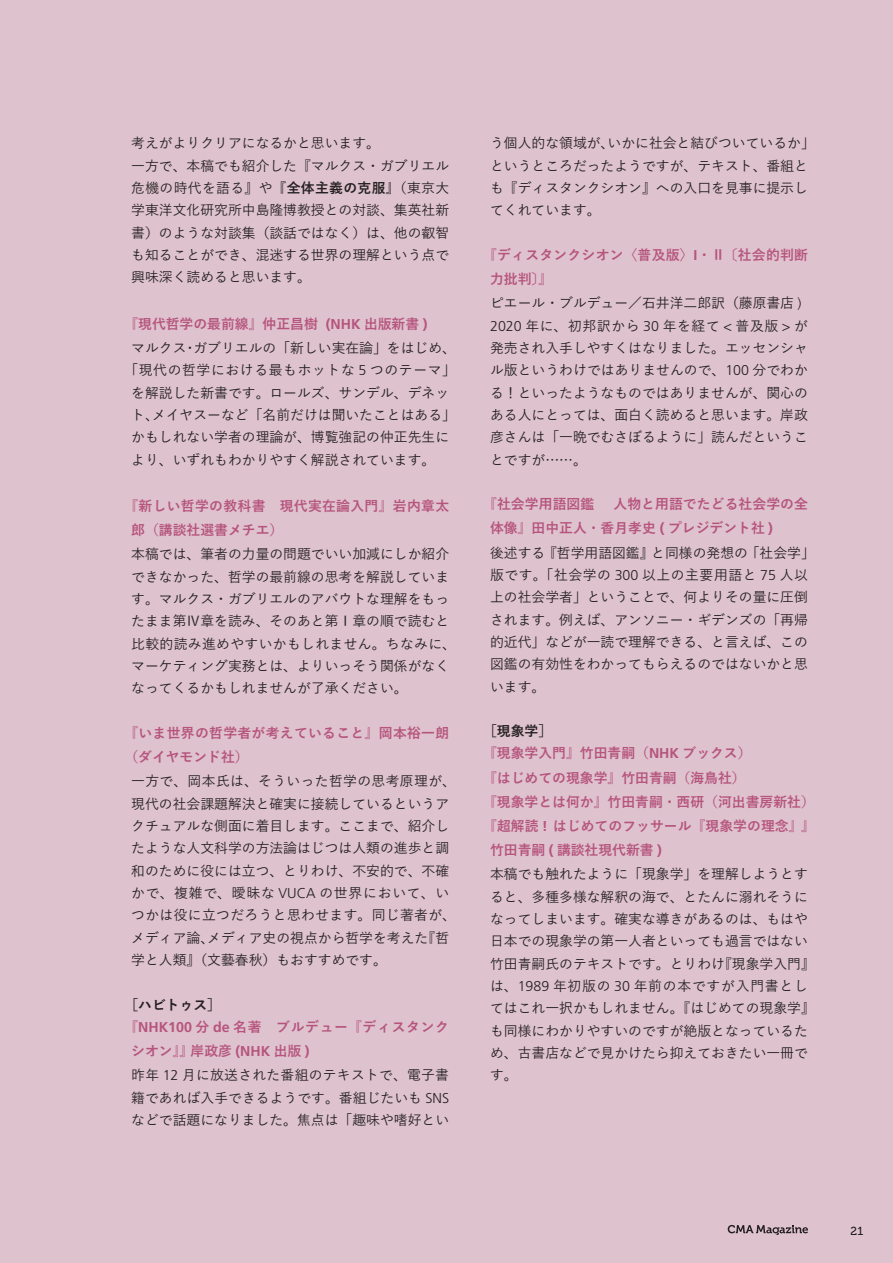
<style>
.page{position:relative;width:893px;height:1263px;background:#dec2cd}
.page>*{position:absolute;margin:0;border:0;box-sizing:border-box;transform-origin:0 0}
.t1{font:500 13.8px/22.4px "Yu Gothic";color:#231f20}
.t2{font:700 13.8px/24.2px "Yu Gothic";letter-spacing:.005em;color:#b6547e}
.t3{font:700 13.8px/24.2px "Yu Gothic";letter-spacing:.025em;color:#b6547e}
.t4{font:500 13.8px/24.2px "Yu Gothic";letter-spacing:.02em;color:#231f20}
.t5{font:700 13.8px/22.4px "Yu Gothic";letter-spacing:.05em;color:#b6547e}
.t6{font:11.7px "Museo 500";color:#231f20}
.s1{font-weight:700}
.s2{font-weight:700;color:#b6547e}
.s3{font-family:"Frutiger LT Pro";font-weight:700;font-size:14.25px;color:#b6547e}
.s4{font-family:"Frutiger LT Pro";font-weight:300;font-size:14.25px}
.s5{color:#231f20}
.s6{font-family:"Frutiger LT Pro";font-size:14.25px}
.s7{font-weight:500;color:#231f20}
.s8{font-family:"Frutiger LT Pro";font-weight:300;font-size:14.25px;color:#231f20}
</style>
<div class="page">
<svg style="left:728px;top:1225px;width:80px;height:10px"></svg>
<p class="t1" style="left:131px;top:130px;width:319px">考えがよりクリアになるかと思います。<br>一方で、本稿でも紹介した『マルクス・ガブリエル危機の時代を語る』や<span class="s1">『全体主義の克服』</span>（東京大学東洋文化研究所中島隆博教授との対談、集英社新書）のような対談集（談話ではなく）は、他の叡智も知ることができ、混迷する世界の理解という点で興味深く読めると思います。</p>
<p class="t1" style="left:131px;top:310px;width:326px;line-height:24.2px;text-indent:-7px"><span class="s2">『現代哲学の最前線』仲正昌樹</span> <span class="s3">(NHK</span> <span class="s2">出版新書</span> <span class="s3">)<br></span>マルクス・ガブリエルの「新しい実在論」をはじめ、</p>
<p class="t1" style="left:131px;top:357px;width:326px;text-indent:-7px">「現代の哲学における最もホットな <span class="s4">5</span> つのテーマ」を解説した新書です。ロールズ、サンデル、デネット、メイヤスーなど「名前だけは聞いたことはある」かもしれない学者の理論が、博覧強記の仲正先生により、いずれもわかりやすく解説されています。</p>
<p class="t3" style="left:131px;top:494px;width:319px;text-indent:-7px">『新しい哲学の教科書　現代実在論入門』岩内章太郎（講談社選書メチエ）</p>
<p class="t1" style="left:131px;top:541px;width:326px">本稿では、筆者の力量の問題でいい加減にしか紹介できなかった、哲学の最前線の思考を解説しています。マルクス・ガブリエルのアバウトな理解をもったまま第Ⅳ章を読み、そのあと第Ⅰ章の順で読むと比較的読み進めやすいかもしれません。ちなみに、マーケティング実務とは、よりいっそう関係がなくなってくるかもしれませんが了承ください。</p>
<p class="t3" style="left:124px;top:721px;width:326px">『いま世界の哲学者が考えていること』岡本裕一朗（ダイヤモンド社）</p>
<p class="t1" style="left:131px;top:768px;width:326px">一方で、岡本氏は、そういった哲学の思考原理が、現代の社会課題解決と確実に接続しているというアクチュアルな側面に着目します。ここまで、紹介したような人文科学の方法論はじつは人類の進歩と調和のために役には立つ、とりわけ、不安的で、不確かで、複雑で、曖昧な <span class="s4">VUCA</span> の世界において、いつかは役に立つだろうと思わせます。同じ著者が、メディア論、メディア史の視点から哲学を考えた『哲学と人類』（文藝春秋）もおすすめです。</p>
<p class="t5" style="left:124px;top:994px;width:326px"><span class="s5">［ハビトゥス］<br></span>『<span class="s6">NHK100</span> 分 <span class="s6">de</span> 名著　ブルデュー『ディスタンク</p>
<p class="t4" style="left:131px;top:1037px;width:319px"><span class="s2">シオン』』岸政彦</span> <span class="s3">(NHK</span> <span class="s2">出版</span> <span class="s3">)<br></span>昨年 <span class="s4">12</span> 月に放送された番組のテキストで、電子書</p>
<p class="t1" style="left:131px;top:1084px;width:319px">籍であれば入手できるようです。番組じたいも <span class="s4">SNS</span>などで話題になりました。焦点は「趣味や嗜好とい</p>
<p class="t1" style="left:490px;top:130px;width:326px">う個人的な領域が、いかに社会と結びついているか」というところだったようですが、テキスト、番組とも『ディスタンクシオン』への入口を見事に提示してくれています。</p>
<p class="t2" style="left:490px;top:243px;width:319px;text-indent:-7px">『ディスタンクシオン〈普及版〉<span class="s6">I</span>・Ⅱ〔社会的判断力批判〕』<br><span class="s7">ピエール・ブルデュー／石井洋二郎訳（藤原書店</span> <span class="s8">)</span></p>
<p class="t1" style="left:490px;top:312px;width:319px;text-align:justify"><span class="s4">2020</span> 年に、初邦訳から <span class="s4">30</span> 年を経て <span class="s4">&lt;</span> 普及版 <span class="s4">&gt;</span> が発売され入手しやすくはなりました。エッセンシャル版というわけではありませんので、<span class="s4">100</span> 分でわかる！といったようなものではありませんが、関心のある人にとっては、面白く読めると思います。岸政彦さんは「一晩でむさぼるように」読んだということですが……。</p>
<p class="t2" style="left:490px;top:492px;width:326px;text-indent:-7px">『社会学用語図鑑　人物と用語でたどる社会学の全体像』田中正人・香月孝史 <span class="s6">(</span> プレジデント社 <span class="s6">)<br></span><span class="s7">後述する『哲学用語図鑑』と同様の発想の「社会学」</span></p>
<p class="t1" style="left:490px;top:562px;width:319px;text-align:justify">版です。「社会学の <span class="s4">300</span> 以上の主要用語と <span class="s4">75</span> 人以上の社会学者」ということで、何よりその量に圧倒されます。例えば、アンソニー・ギデンズの「再帰的近代」などが一読で理解できる、と言えば、この図鑑の有効性をわかってもらえるのではないかと思います。</p>
<p class="t2" style="left:483px;top:720px;width:270px;line-height:22.4px"><span class="s5">［現象学］<br></span>『現象学入門』竹田青嗣（<span class="s6">NHK</span> ブックス）</p>
<p class="t2" style="left:483px;top:766px;width:264px">『はじめての現象学』竹田青嗣（海鳥社）</p>
<p class="t2" style="left:483px;top:790px;width:333px">『現象学とは何か』竹田青嗣・西研（河出書房新社）</p>
<p class="t2" style="left:483px;top:814px;width:333px">『超解読 <span class="s6">!</span> はじめてのフッサール『現象学の理念』』</p>
<p class="t2" style="left:490px;top:838px;width:173px">竹田青嗣 <span class="s6">(</span> 講談社現代新書 <span class="s6">)</span></p>
<p class="t1" style="left:490px;top:861px;width:319px">本稿でも触れたように「現象学」を理解しようとす</p>
<p class="t1" style="left:490px;top:884px;width:326px">ると、多種多様な解釈の海で、とたんに溺れそうになってしまいます。確実な導きがあるのは、もはや日本での現象学の第一人者といっても過言ではない竹田青嗣氏のテキストです。とりわけ『現象学入門』は、<span class="s4">1989</span> 年初版の <span class="s4">30</span> 年前の本ですが入門書としてはこれ一択かもしれません。『はじめての現象学』も同様にわかりやすいのですが絶版となっているため、古書店などで見かけたら抑えておきたい一冊です。</p>
<p class="t6" style="left:851px;top:1224px;width:14px">21</p>
</div>
